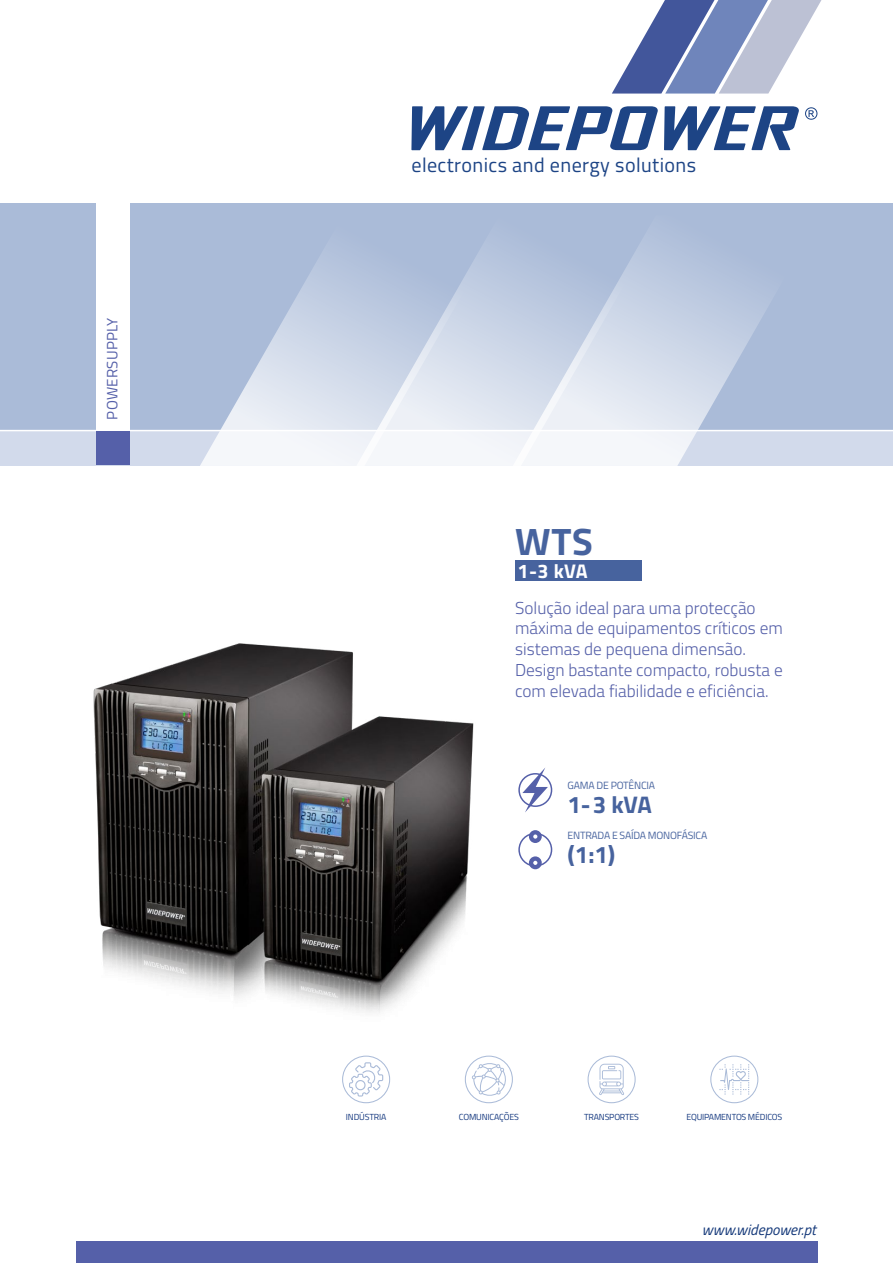
<style>
.page{position:relative;width:893px;height:1263px;background:#fff}
.page>*{position:absolute;margin:0;border:0;box-sizing:border-box;transform-origin:0 0}
.t1{font:700 38.25px "Titillium Web";color:#47639e}
.t2{font:700 24px "Titillium Web";color:#47639e}
.t3{font:20.1px "Titillium Web";letter-spacing:.02em;color:#1d4485}
.t4{font:700 19.8px "Titillium Web";color:#fff}
.t5{font:300 17.25px/20.7px "Titillium Web";color:#5560a9}
.t6{font:italic 15px "Titillium Web";color:#15397a}
.t7{font:15px "Titillium Web";letter-spacing:.02em;color:#5560a9}
.t8{font:10.5px "Titillium Web";letter-spacing:-.02em;color:#47639e}
.t9{font:8.85px "Titillium Web";letter-spacing:-.02em;color:#14387f}
</style>
<div class="page">
<div style="left:0;top:246px;width:893px;height:219px;background:#d2daeb"></div>
<div style="left:0;top:204px;width:893px;height:227px;background:#aabbd8"></div>
<svg style="left:200px;top:254px;width:156px;height:211px"></svg>
<svg style="left:356px;top:246px;width:157px;height:219px"></svg>
<svg style="left:513px;top:238px;width:307px;height:227px"></svg>
<hr style="left:0;top:430px;width:893px;height:1px;background:#fff">
<div style="left:75px;top:1241px;width:742px;height:22px;background:#5560a9"></div>
<div style="left:97px;top:204px;width:33px;height:226px;background:#fff"></div>
<div style="left:97px;top:431px;width:33px;height:34px;background:#5560a9"></div>
<svg style="left:411px;top:106px;width:406px;height:44px"></svg>
<svg style="left:612px;top:0;width:209px;height:94px"></svg>
<svg style="left:588px;top:1055px;width:48px;height:48px"></svg>
<svg style="left:710px;top:1055px;width:48px;height:48px"></svg>
<svg style="left:522px;top:768px;width:26px;height:44px"></svg>
<div style="left:518px;top:773px;width:34px;height:34px;border:2px solid #5560a9;border-radius:50%"></div>
<div style="left:518px;top:833px;width:34px;height:34px;border:2px solid #5560a9;border-radius:50%"></div>
<div style="left:515px;top:560px;width:127px;height:21px;background:#47639e"></div>
<div style="left:529px;top:830px;width:13px;height:13px;background:#5560a9;border-radius:50%"></div>
<svg style="left:533px;top:834px;width:4px;height:5px"></svg>
<svg style="left:529px;top:856px;width:13px;height:13px"></svg>
<svg style="left:533px;top:861px;width:4px;height:4px"></svg>
<img style="left:93px;top:643px;width:420px;height:460px">
<p class="t7" style="left:101px;top:420px;width:104px;rotate:-90deg">POWERSUPPLY</p>
<p class="t3" style="left:411px;top:150px;width:286px">electronics and energy solutions</p>
<h1 class="t1" style="left:515px;top:513px;width:79px">WTS</h1>
<p class="t4" style="left:518px;top:555px;width:72px">1-3 kVA</p>
<p class="t5" style="left:515px;top:596px;width:269px">Solução ideal para uma protecção máxima de equipamentos críticos em sistemas de pequena dimensão.<br>Design bastante compacto, robusta e com elevada fiabilidade e eficiência.</p>
<p class="t8" style="left:568px;top:777px;width:89px">GAMA DE POTÊNCIA</p>
<h2 class="t2" style="left:567px;top:786px;width:86px">1-3 kVA</h2>
<p class="t8" style="left:568px;top:828px;width:141px">ENTRADA E SAÍDA MONOFÁSICA</p>
<h2 class="t2" style="left:567px;top:836px;width:49px">(1:1)</h2>
<p class="t9" style="left:346px;top:1110px;width:42px">INDÚSTRIA</p>
<p class="t9" style="left:459px;top:1110px;width:61px">COMUNICAÇÕES</p>
<p class="t9" style="left:584px;top:1110px;width:56px">TRANSPORTES</p>
<p class="t9" style="left:686px;top:1110px;width:97px">EQUIPAMENTOS MÉDICOS</p>
<p class="t6" style="left:702px;top:1218px;width:116px">www.widepower.pt</p>
</div>
